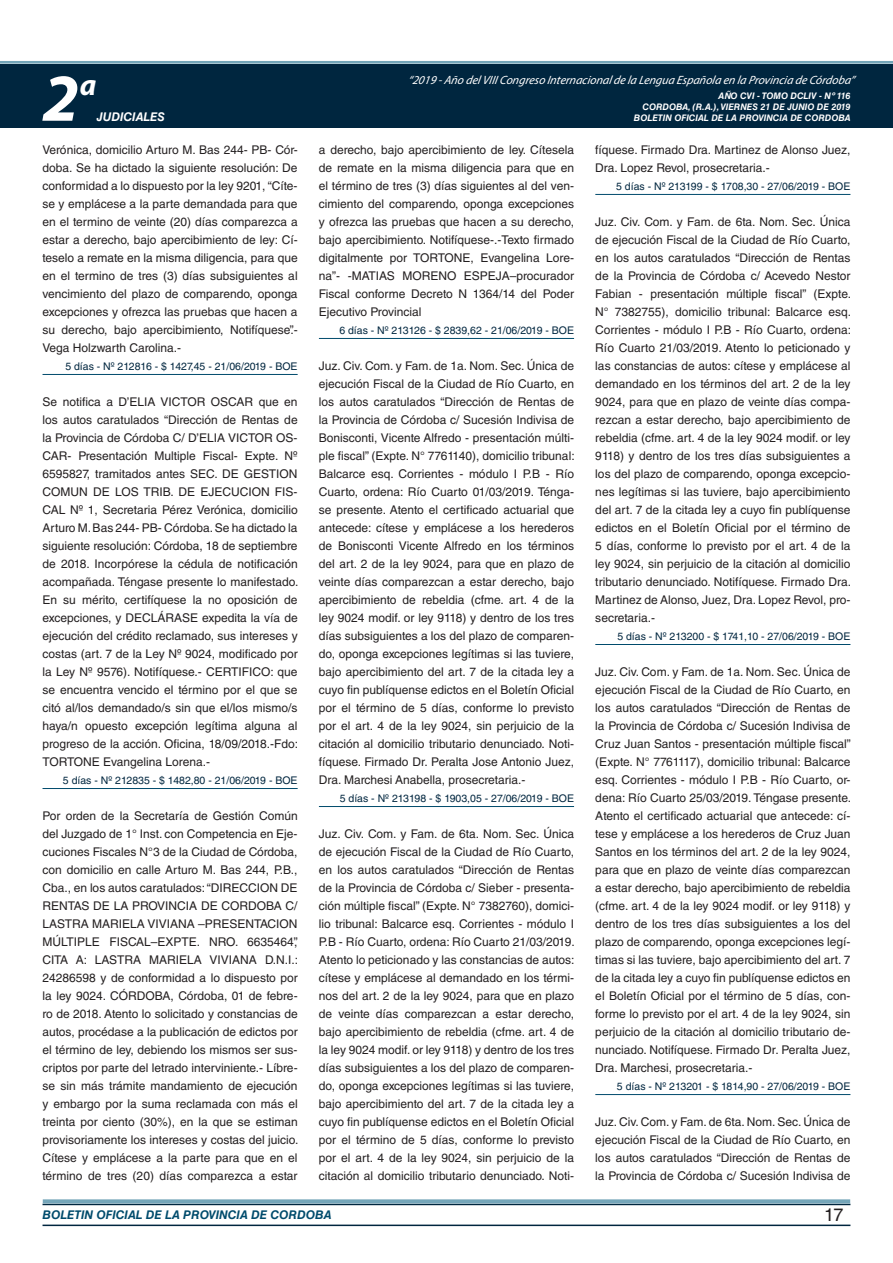
<style>
.page{position:relative;width:893px;height:1263px;background:#fff}
.page>*{position:absolute;margin:0;border:0;box-sizing:border-box;transform-origin:0 0}
.t1{font:italic 700 67.5px "Myriad Pro";color:#fff}
.t2{font:italic 700 30px "Myriad Pro";color:#fff}
.t3{font:18px "Helvetica LT Std";color:#231f20}
.t4{font:12px/18px "Helvetica LT Std";color:#231f20;text-align:justify}
.t5{font:italic 12px "Myriad Pro";color:#fff}
.t6{font:italic 700 12px "Helvetica LT Std";color:#004b6c}
.t7{font:italic 700 12px "Helvetica LT Std";color:#fff}
.t8{font:10.5px "Helvetica LT Std";color:#00263f}
.t9{font:italic 700 9px/10.8px "Helvetica LT Std";color:#fff;text-align:right}
</style>
<div class="page">
<div style="left:0;top:61px;width:893px;height:6px;background:#fff;opacity:.75"></div>
<div style="left:0;top:64px;width:893px;height:64px;background:#00263f"></div>
<hr style="left:43px;top:1224px;width:807px;height:2px;background:#00263f">
<div style="left:42px;top:1198px;width:809px;height:8px;background:#fff;opacity:.75"></div>
<hr style="left:43px;top:374px;width:255px;height:1px;background:#004b6c">
<hr style="left:43px;top:788px;width:255px;height:1px;background:#004b6c">
<hr style="left:319px;top:338px;width:255px;height:1px;background:#004b6c">
<hr style="left:319px;top:806px;width:255px;height:1px;background:#004b6c">
<hr style="left:595px;top:194px;width:255px;height:1px;background:#004b6c">
<hr style="left:595px;top:644px;width:255px;height:1px;background:#004b6c">
<hr style="left:595px;top:1094px;width:255px;height:1px;background:#004b6c">
<h2 class="t2" style="left:80px;top:66px;width:18px">a</h2>
<p class="t5" style="left:408px;top:72px;width:448px">“2019 -Año delVIIICongreso Internacionalde la Lengua Esp añola en la Provincia de Córdoba”</p>
<h1 class="t1" style="left:43px;top:54px;width:38px">2</h1>
<p class="t9" style="left:643px;top:91px;width:209px">AÑO CVI - TOMO DCLIV - Nº 116<br>CORDOBA, (R.A.), VIERNES 21 DE JUNIO DE 2019</p>
<p class="t7" style="left:97px;top:110px;width:70px">JUDICIALES</p>
<p class="t9" style="left:634px;top:112px;width:218px">BOLETIN OFICIAL DE LA PROVINCIA DE CORDOBA</p>
<p class="t4" style="left:43px;top:141px;width:257px">Verónica, domicilio Arturo M. Bas 244- PB- Cór&shy;doba. Se ha dictado la siguiente resolución: De conformidad a lo dispuesto por la ley 9201, “Cíte&shy;se y emplácese a la parte demandada para que en el termino de veinte (20) días comparezca a estar a derecho, bajo apercibimiento de ley: Cí&shy;teselo a remate en la misma diligencia, para que en el termino de tres (3) días subsiguientes al vencimiento del plazo de comparendo, oponga excepciones y ofrezca las pruebas que hacen a su derecho, bajo apercibimiento, Notifíquese”.- Vega Holzwarth Carolina.-</p>
<p class="t8" style="left:65px;top:360px;width:234px">5 días - Nº 212816 - $ 1427,45 - 21/06/2019 - BOE</p>
<p class="t4" style="left:43px;top:393px;width:257px">Se notifica a D’ELIA VICTOR OSCAR que en los autos caratulados “Dirección de Rentas de la Provincia de Córdoba C/ D’ELIA VICTOR OS-CAR- Presentación Multiple Fiscal- Expte. Nº 6595827, tramitados antes SEC. DE GESTION COMUN DE LOS TRIB. DE EJECUCION FIS-CAL Nº 1, Secretaria Pérez Verónica, domicilio Arturo M. Bas 244- PB- Córdoba. Se ha dictado la siguiente resolución: Córdoba, 18 de septiembre de 2018. Incorpórese la cédula de notificación acompañada. Téngase presente lo manifestado.<br>En su mérito, certifíquese la no oposición de excepciones, y DECLÁRASE expedita la vía de ejecución del crédito reclamado, sus intereses y costas (art. 7 de la Ley Nº 9024, modificado por la Ley Nº 9576). Notifíquese.- CERTIFICO: que se encuentra vencido el término por el que se citó al/los demandado/s sin que el/los mismo/s haya/n opuesto excepción legítima alguna al progreso de la acción. Oficina, 18/09/2018.-Fdo:<br>TORTONE Evangelina Lorena.-</p>
<p class="t8" style="left:63px;top:774px;width:236px">5 días - Nº 212835 - $ 1482,80 - 21/06/2019 - BOE</p>
<p class="t4" style="left:43px;top:807px;width:257px">Por orden de la Secretaría de Gestión Común del Juzgado de 1° Inst. con Competencia en Eje&shy;cuciones Fiscales N°3 de la Ciudad de Córdoba, con domicilio en calle Arturo M. Bas 244, P.B., Cba., en los autos caratulados: “DIRECCION DE RENTAS DE LA PROVINCIA DE CORDOBA C/ LASTRA MARIELA VIVIANA –PRESENTACION MÚLTIPLE FISCAL–EXPTE. NRO. 6635464”, CITA A: LASTRA MARIELA VIVIANA D.N.I.:<br>24286598 y de conformidad a lo dispuesto por la ley 9024. CÓRDOBA, Córdoba, 01 de febre&shy;ro de 2018. Atento lo solicitado y constancias de autos, procédase a la publicación de edictos por el término de ley, debiendo los mismos ser sus&shy;criptos por parte del letrado interviniente.- Líbre&shy;se sin más trámite mandamiento de ejecución y embargo por la suma reclamada con más el treinta por ciento (30%), en la que se estiman provisoriamente los intereses y costas del juicio.<br>Cítese y emplácese a la parte para que en el término de tres (20) días comparezca a estar</p>
<p class="t4" style="left:319px;top:141px;width:257px">a derecho, bajo apercibimiento de ley. Cítesela de remate en la misma diligencia para que en el término de tres (3) días siguientes al del ven&shy;cimiento del comparendo, oponga excepciones y ofrezca las pruebas que hacen a su derecho, bajo apercibimiento. Notifíquese-.-Texto firmado digitalmente por TORTONE, Evangelina Lore&shy;na”- -MATIAS MORENO ESPEJA–procurador Fiscal conforme Decreto N 1364/14 del Poder Ejecutivo Provincial</p>
<p class="t8" style="left:339px;top:324px;width:236px">6 días - Nº 213126 - $ 2839,62 - 21/06/2019 - BOE</p>
<p class="t4" style="left:319px;top:357px;width:257px">Juz. Civ. Com. y Fam. de 1a. Nom. Sec. Única de ejecución Fiscal de la Ciudad de Río Cuarto, en los autos caratulados “Dirección de Rentas de la Provincia de Córdoba c/ Sucesión Indivisa de Bonisconti, Vicente Alfredo - presentación múlti&shy;ple fiscal” (Expte. N° 7761140), domicilio tribunal:<br>Balcarce esq. Corrientes - módulo I P.B - Río Cuarto, ordena: Río Cuarto 01/03/2019. Ténga&shy;se presente. Atento el certificado actuarial que antecede: cítese y emplácese a los herederos de Bonisconti Vicente Alfredo en los términos del art. 2 de la ley 9024, para que en plazo de veinte días comparezcan a estar derecho, bajo apercibimiento de rebeldia (cfme. art. 4 de la ley 9024 modif. or ley 9118) y dentro de los tres días subsiguientes a los del plazo de comparen&shy;do, oponga excepciones legítimas si las tuviere, bajo apercibimiento del art. 7 de la citada ley a cuyo fin publíquense edictos en el Boletín Oficial por el término de 5 días, conforme lo previsto por el art. 4 de la ley 9024, sin perjuicio de la citación al domicilio tributario denunciado. Noti&shy;fíquese. Firmado Dr. Peralta Jose Antonio Juez, Dra. Marchesi Anabella, prosecretaria.-</p>
<p class="t8" style="left:340px;top:792px;width:236px">5 días - Nº 213198 - $ 1903,05 - 27/06/2019 - BOE</p>
<p class="t4" style="left:319px;top:825px;width:257px">Juz. Civ. Com. y Fam. de 6ta. Nom. Sec. Única de ejecución Fiscal de la Ciudad de Río Cuarto, en los autos caratulados “Dirección de Rentas de la Provincia de Córdoba c/ Sieber - presenta&shy;ción múltiple fiscal” (Expte. N° 7382760), domici&shy;lio tribunal: Balcarce esq. Corrientes - módulo I P.B - Río Cuarto, ordena: Río Cuarto 21/03/2019.<br>Atento lo peticionado y las constancias de autos: cítese y emplácese al demandado en los térmi&shy;nos del art. 2 de la ley 9024, para que en plazo de veinte días comparezcan a estar derecho, bajo apercibimiento de rebeldia (cfme. art. 4 de la ley 9024 modif. or ley 9118) y dentro de los tres días subsiguientes a los del plazo de comparen&shy;do, oponga excepciones legítimas si las tuviere, bajo apercibimiento del art. 7 de la citada ley a cuyo fin publíquense edictos en el Boletín Oficial por el término de 5 días, conforme lo previsto por el art. 4 de la ley 9024, sin perjuicio de la citación al domicilio tributario denunciado. Noti-</p>
<p class="t4" style="left:595px;top:141px;width:257px">fíquese. Firmado Dra. Martinez de Alonso Juez,<br>Dra. Lopez Revol, prosecretaria.-</p>
<p class="t8" style="left:616px;top:180px;width:236px">5 días - Nº 213199 - $ 1708,30 - 27/06/2019 - BOE</p>
<p class="t4" style="left:595px;top:213px;width:257px">Juz. Civ. Com. y Fam. de 6ta. Nom. Sec. Única de ejecución Fiscal de la Ciudad de Río Cuarto, en los autos caratulados “Dirección de Rentas de la Provincia de Córdoba c/ Acevedo Nestor Fabian - presentación múltiple fiscal” (Expte.<br>N° 7382755), domicilio tribunal: Balcarce esq.<br>Corrientes - módulo I P.B - Río Cuarto, ordena:<br>Río Cuarto 21/03/2019. Atento lo peticionado y las constancias de autos: cítese y emplácese al demandado en los términos del art. 2 de la ley 9024, para que en plazo de veinte días compa&shy;rezcan a estar derecho, bajo apercibimiento de rebeldia (cfme. art. 4 de la ley 9024 modif. or ley 9118) y dentro de los tres días subsiguientes a los del plazo de comparendo, oponga excepcio&shy;nes legítimas si las tuviere, bajo apercibimiento del art. 7 de la citada ley a cuyo fin publíquense edictos en el Boletín Oficial por el término de 5 días, conforme lo previsto por el art. 4 de la ley 9024, sin perjuicio de la citación al domicilio tributario denunciado. Notifíquese. Firmado Dra.<br>Martinez de Alonso, Juez, Dra. Lopez Revol, pro&shy;secretaria.-</p>
<p class="t8" style="left:617px;top:630px;width:235px">5 días - Nº 213200 - $ 1741,10 - 27/06/2019 - BOE</p>
<p class="t4" style="left:595px;top:663px;width:257px">Juz. Civ. Com. y Fam. de 1a. Nom. Sec. Única de ejecución Fiscal de la Ciudad de Río Cuarto, en los autos caratulados “Dirección de Rentas de la Provincia de Córdoba c/ Sucesión Indivisa de Cruz Juan Santos - presentación múltiple fiscal” (Expte. N° 7761117), domicilio tribunal: Balcarce esq. Corrientes - módulo I P.B - Río Cuarto, or&shy;dena: Río Cuarto 25/03/2019. Téngase presente.<br>Atento el certificado actuarial que antecede: cí&shy;tese y emplácese a los herederos de Cruz Juan Santos en los términos del art. 2 de la ley 9024, para que en plazo de veinte días comparezcan a estar derecho, bajo apercibimiento de rebeldia (cfme. art. 4 de la ley 9024 modif. or ley 9118) y dentro de los tres días subsiguientes a los del plazo de comparendo, oponga excepciones legí&shy;timas si las tuviere, bajo apercibimiento del art. 7 de la citada ley a cuyo fin publíquense edictos en el Boletín Oficial por el término de 5 días, con&shy;forme lo previsto por el art. 4 de la ley 9024, sin perjuicio de la citación al domicilio tributario de&shy;nunciado. Notifíquese. Firmado Dr. Peralta Juez, Dra. Marchesi, prosecretaria.-</p>
<p class="t8" style="left:617px;top:1080px;width:235px">5 días - Nº 213201 - $ 1814,90 - 27/06/2019 - BOE</p>
<p class="t4" style="left:595px;top:1113px;width:257px">Juz. Civ. Com. y Fam. de 6ta. Nom. Sec. Única de ejecución Fiscal de la Ciudad de Río Cuarto, en los autos caratulados “Dirección de Rentas de la Provincia de Córdoba c/ Sucesión Indivisa de</p>
<p class="t6" style="left:43px;top:1208px;width:290px">BOLETIN OFICIAL DE LA PROVINCIA DE CORDOBA</p>
<h3 class="t3" style="left:824px;top:1204px;width:21px">17</h3>
</div>
